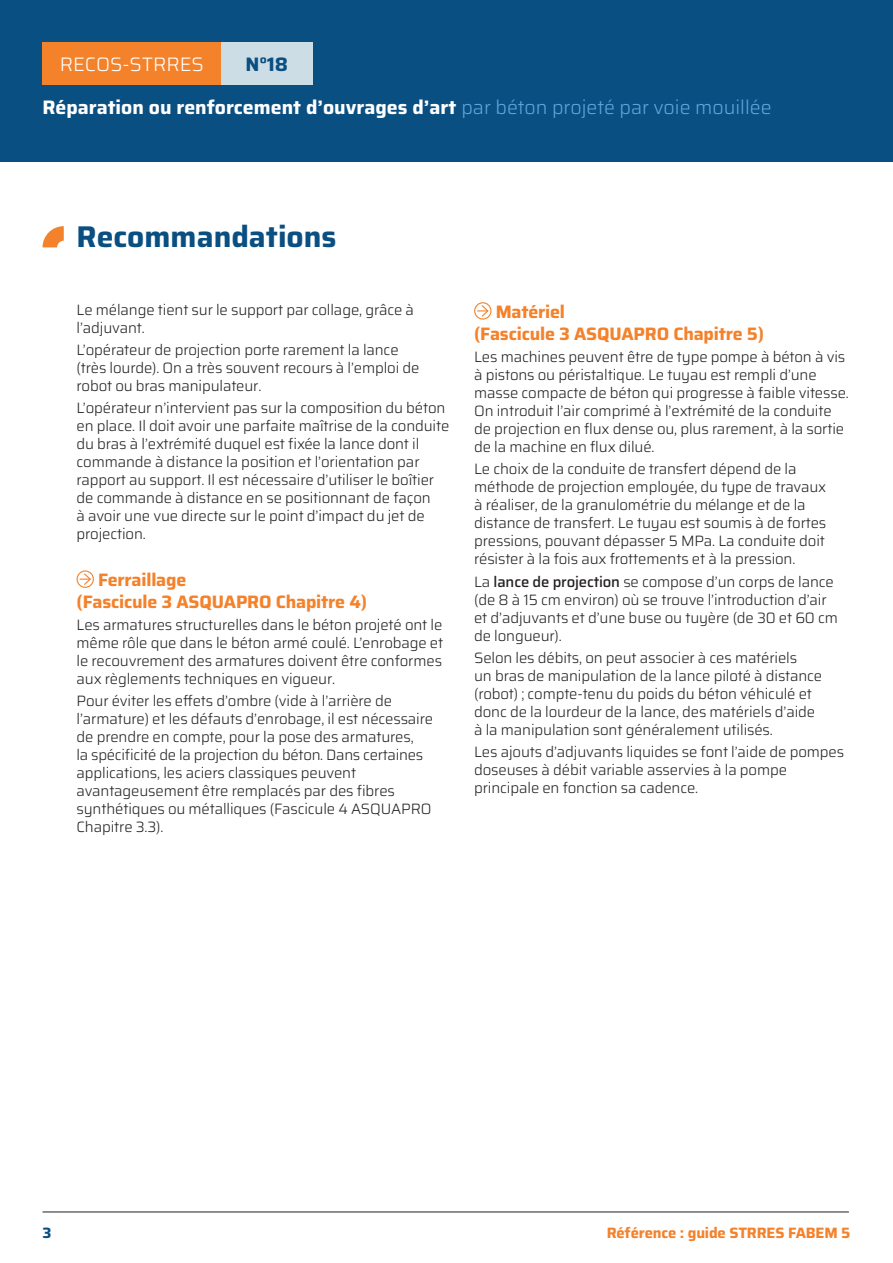
<style>
.page{position:relative;width:893px;height:1263px;background:#fff}
.page>*{position:absolute;margin:0;border:0;box-sizing:border-box;transform-origin:0 0}
.t1{font:700 30px "Saira";color:#0a4f82}
.t2{font:700 19.5px "Saira";color:#fff}
.t3{font:300 19.5px "Saira";color:#fff}
.t4{font:700 19.5px "Saira";color:#0a4f82}
.N4_Flech_Ss_titre_Or{font:700 18px/21.6px "Saira";letter-spacing:-.01em;color:#f4822b}
.N2_Text{font:300 15px/18px "Saira";letter-spacing:-.01em;color:#231f20}
.t5{font:700 15px "Saira";letter-spacing:-.01em;color:#f4822b}
.t6{font:700 15px "Saira";color:#0a4f82}
.s1{font-weight:300;color:#61a6da}
.s2{font-weight:500}
</style>
<div class="page">
<div style="left:0;top:0;width:893px;height:162px;background:#0a4f82"></div>
<div style="left:43px;top:43px;width:178px;height:42px;background:#f4822b"></div>
<div style="left:221px;top:43px;width:92px;height:42px;background:#cddde6"></div>
<hr style="left:43px;top:1212px;width:806px;height:1px;background:#231f20">
<svg style="left:43px;top:226px;width:21px;height:21px"></svg>
<div style="left:77px;top:570px;width:17px;height:18px;border:1px solid #f4822b;border-radius:50%"></div>
<svg style="left:80px;top:572px;width:12px;height:14px"></svg>
<div style="left:474px;top:302px;width:17px;height:18px;border:1px solid #f4822b;border-radius:50%"></div>
<svg style="left:478px;top:304px;width:11px;height:14px"></svg>
<h2 class="t3" style="left:60px;top:48px;width:145px">RECOS-STRRES</h2>
<h2 class="t4" style="left:245px;top:48px;width:44px">N°18</h2>
<h2 class="t2" style="left:43px;top:92px;width:731px">Réparation ou renforcement d’ouvrages d’art <span class="s1">par béton projeté par voie mouillée</span></h2>
<p class="t1" style="left:77px;top:212px;width:261px">Recommandations</p>
<p class="N2_Text" style="left:77px;top:300px;width:339px">Le mélange tient sur le support par collage, grâce à l’adjuvant.</p>
<p class="N2_Text" style="left:77px;top:340px;width:344px">L’opérateur de projection porte rarement la lance (très lourde). On a très souvent recours à l’emploi de robot ou bras manipulateur.</p>
<p class="N2_Text" style="left:77px;top:398px;width:374px">L’opérateur n’intervient pas sur la composition du béton en place. Il doit avoir une parfaite maîtrise de la conduite du bras à l’extrémité duquel est fixée la lance dont il commande à distance la position et l’orientation par rapport au support. Il est nécessaire d’utiliser le boîtier de commande à distance en se positionnant de façon<br>à avoir une vue directe sur le point d’impact du jet de projection.</p>
<p class="N4_Flech_Ss_titre_Or" style="left:77px;top:569px;width:292px;text-indent:22px">Ferraillage<br>(Fascicule 3 ASQUAPRO Chapitre 4)</p>
<p class="N2_Text" style="left:77px;top:615px;width:368px;text-align:justify">Les armatures structurelles dans le béton projeté ont le même rôle que dans le béton armé coulé. L’enrobage et le recouvrement des armatures doivent être conformes aux règlements techniques en vigueur.</p>
<p class="N2_Text" style="left:77px;top:692px;width:358px">Pour éviter les effets d’ombre (vide à l’arrière de l’armature) et les défauts d’enrobage, il est nécessaire de prendre en compte, pour la pose des armatures,<br>la spécificité de la projection du béton. Dans certaines applications, les aciers classiques peuvent avantageusement être remplacés par des fibres synthétiques ou métalliques (Fascicule 4 ASQUAPRO Chapitre 3.3).</p>
<p class="N4_Flech_Ss_titre_Or" style="left:474px;top:300px;width:292px;text-indent:22px">Matériel<br>(Fascicule 3 ASQUAPRO Chapitre 5)</p>
<p class="N2_Text" style="left:474px;top:347px;width:376px">Les machines peuvent être de type pompe à béton à vis à pistons ou péristaltique. Le tuyau est rempli d’une masse compacte de béton qui progresse à faible vitesse.<br>On introduit l’air comprimé à l’extrémité de la conduite de projection en flux dense ou, plus rarement, à la sortie de la machine en flux dilué.</p>
<p class="N2_Text" style="left:474px;top:459px;width:354px">Le choix de la conduite de transfert dépend de la méthode de projection employée, du type de travaux à réaliser, de la granulométrie du mélange et de la distance de transfert. Le tuyau est soumis à de fortes pressions, pouvant dépasser 5 MPa. La conduite doit résister à la fois aux frottements et à la pression.</p>
<p class="N2_Text" style="left:474px;top:572px;width:365px">La <span class="s2">lance de projection</span> se compose d’un corps de lance (de 8 à 15 cm environ) où se trouve l’introduction d’air et d’adjuvants et d’une buse ou tuyère (de 30 et 60 cm de longueur).</p>
<p class="N2_Text" style="left:474px;top:648px;width:350px">Selon les débits, on peut associer à ces matériels<br>un bras de manipulation de la lance piloté à distance (robot) ; compte-tenu du poids du béton véhiculé et donc de la lourdeur de la lance, des matériels d’aide à la manipulation sont généralement utilisés.</p>
<p class="N2_Text" style="left:474px;top:742px;width:372px">Les ajouts d’adjuvants liquides se font l’aide de pompes doseuses à débit variable asservies à la pompe principale en fonction sa cadence.</p>
<p class="t6" style="left:43px;top:1220px;width:11px">3</p>
<p class="t5" style="left:607px;top:1220px;width:245px">Référence : guide STRRES FABEM 5</p>
</div>
